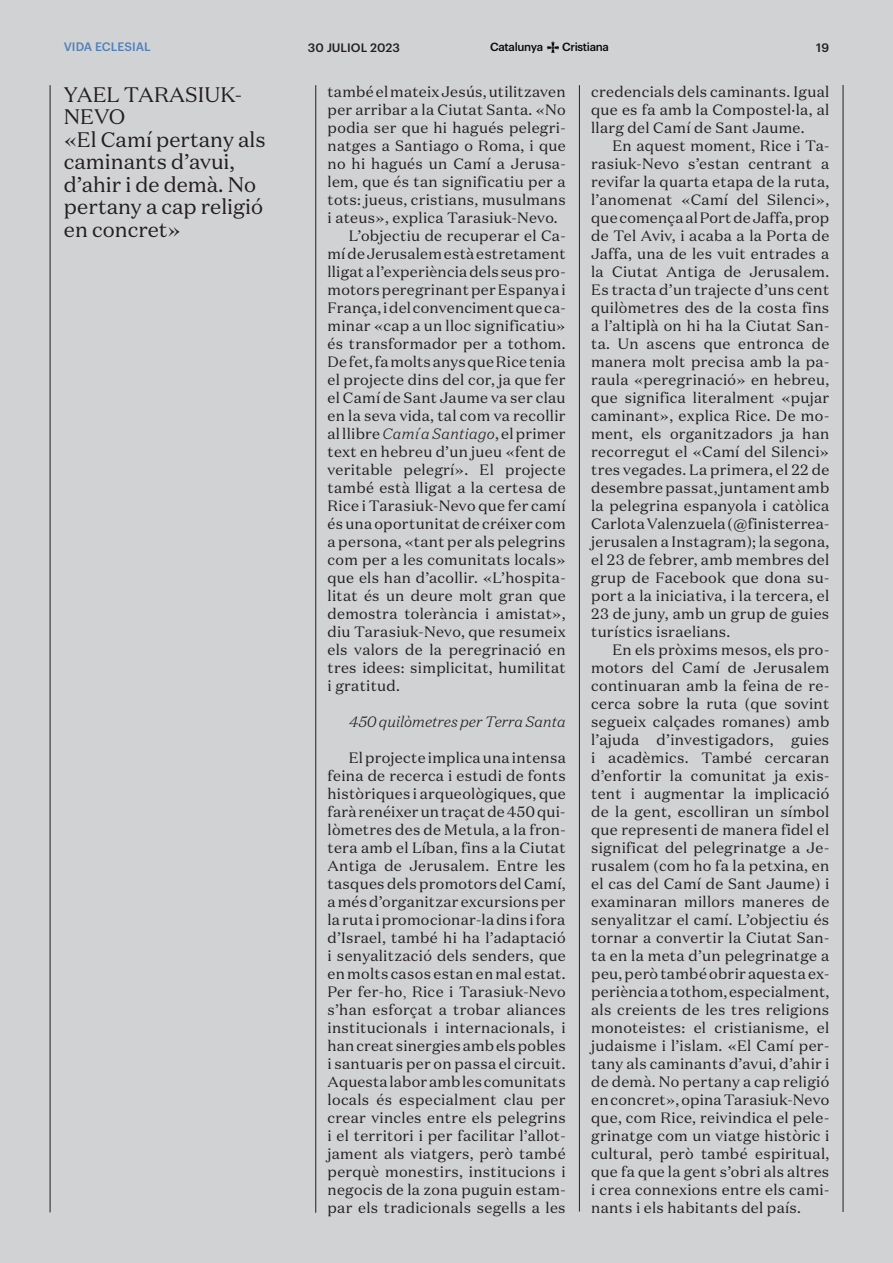
<style>
.page{position:relative;width:893px;height:1263px;background:#d1d2d4}
.page>*{position:absolute;margin:0;border:0;box-sizing:border-box;transform-origin:0 0}
.t1{font:21px/22.5px "Domaine Text";color:#231f20}
.t2{font:15px/18px "Domaine Text";letter-spacing:.02em;color:#231f20;text-align:justify}
.t3{font:italic 300 15px "Domaine Text";color:#231f20}
.t4{font:500 12px "Graphik";color:#231f20}
.t5{font:500 12px "Graphik";color:#5181b8}
.t6{font:500 11.55px "Graphik";letter-spacing:-.03em;color:#07090c}
.s1{font-weight:300;font-style:italic}
.s2{font-family:"Times New Roman"}
</style>
<div class="page">
<hr style="left:843px;top:85px;width:1px;height:1127px;background:#231f20">
<svg style="left:547px;top:42px;width:12px;height:11px"></svg>
<hr style="left:50px;top:85px;width:1px;height:1127px;background:#231f20">
<hr style="left:315px;top:85px;width:1px;height:1128px;background:#231f20">
<hr style="left:579px;top:85px;width:1px;height:1126px;background:#231f20">
<p class="t5" style="left:64px;top:38px;width:89px">VIDA ECLESIAL</p>
<p class="t4" style="left:308px;top:38px;width:93px">30 JULIOL 2023</p>
<p class="t6" style="left:490px;top:38px;width:54px">Catalunya</p>
<p class="t6" style="left:562px;top:38px;width:48px">Cristiana</p>
<p class="t4" style="left:816px;top:38px;width:15px">19</p>
<h1 class="t1" style="left:64px;top:83px;width:203px">YAEL TARASIUK-<br>NEVO<br>«El Camí pertany als caminants d’avui, d’ahir i de demà. No pertany a cap religió en concret»</h1>
<p class="t2" style="left:327px;top:82px;width:240px">també el mateix Jesús, utilitzaven</p>
<p class="t2" style="left:591px;top:82px;width:240px">credencials dels caminants. Igual que es fa amb la Compostel·la, al llarg del Camí de Sant Jaume.</p>
<p class="t2" style="left:591px;top:136px;width:240px;text-indent:21px">En aquest moment, Rice i Ta&shy;rasiuk-Nevo s’estan centrant a revifar la quarta etapa de la ruta, l’anomenat «Camí del Silenci», que comença al Port de Jaffa, prop de Tel Aviv, i acaba a la Porta de Jaffa, una de les vuit entrades a la Ciutat Antiga de Jerusalem.<br>Es tracta d’un trajecte d’uns cent quilòmetres des de la costa fins a l’altiplà on hi ha la Ciutat San&shy;ta. Un ascens que entronca de manera molt precisa amb la pa&shy;raula «peregrinació» en hebreu, que significa literalment «pujar caminant», explica Rice. De mo&shy;ment, els organitzadors ja han recorregut el «Camí del Silenci» tres vegades. La primera, el 22 de desembre passat, juntament amb la pelegrina espanyola i catòlica Carlota Valenzuela (@finisterrea&shy;jerusalen a Instagram); la segona, el 23 de febrer, amb membres del grup de Facebook que dona su&shy;port a la iniciativa, i la tercera, el 23 de juny, amb un grup de guies turístics israelians.</p>
<p class="t2" style="left:591px;top:640px;width:240px;text-indent:21px">En els pròxims mesos, els pro&shy;motors del Camí de Jerusalem continuaran amb la feina de re&shy;cerca sobre la ruta (que sovint segueix calçades romanes) amb l’ajuda d’investigadors, guies i acadèmics. També cercaran d’enfortir la comunitat ja exis&shy;tent i augmentar la implicació de la gent, escolliran un símbol que representi de manera fidel el significat del pelegrinatge a Je&shy;rusalem (com ho fa la petxina, en el cas del Camí de Sant Jaume) i examinaran millors maneres de senyalitzar el camí. L’objectiu és tornar a convertir la Ciutat San&shy;ta en la meta d’un pelegrinatge a peu, però també obrir aquesta ex&shy;periència a tothom, especialment, als creients de les tres religions monoteistes: el cristianisme, el judaisme i l’islam. «El Camí per&shy;tany als caminants d’avui, d’ahir i de demà. No pertany a cap religió en concret», opina Tarasiuk-Nevo que, com Rice, reivindica el pele&shy;grinatge com un viatge històric i cultural, però també espiritual, que fa que la gent s’obri als altres i crea connexions entre els cami&shy;nants i els habitants del país.</p>
<p class="t2" style="left:327px;top:100px;width:240px">per arribar a la Ciutat Santa. «No</p>
<p class="t2" style="left:327px;top:118px;width:240px">podia ser que hi hagués pelegri-</p>
<p class="t2" style="left:327px;top:136px;width:240px">natges a Santiago o Roma, i que</p>
<p class="t2" style="left:327px;top:154px;width:240px">no hi hagués un Camí a Jerusa-</p>
<p class="t2" style="left:327px;top:172px;width:240px">lem, que és tan significatiu per a</p>
<p class="t2" style="left:327px;top:190px;width:240px">tots: jueus, cristians, musulmans</p>
<p class="t2" style="left:327px;top:208px;width:232px">i ateus», explica Tarasiuk-Nevo.</p>
<p class="t2" style="left:349px;top:226px;width:218px">L’objectiu de recuperar el Ca-</p>
<p class="t2" style="left:327px;top:244px;width:240px">mí de Jerusalem està estretament</p>
<p class="t2" style="left:327px;top:262px;width:240px">lligat a l’experiència dels seus pro-</p>
<p class="t2" style="left:327px;top:280px;width:240px">motors peregrinant per Espanya i</p>
<p class="t2" style="left:327px;top:298px;width:240px">França, i del convenciment que ca-</p>
<p class="t2" style="left:327px;top:316px;width:240px">minar «cap a un lloc significatiu»</p>
<p class="t2" style="left:327px;top:334px;width:240px">és transformador per a tothom.</p>
<p class="t2" style="left:327px;top:352px;width:240px">De fet, fa molts anys que Rice tenia</p>
<p class="t2" style="left:327px;top:370px;width:240px">el projecte dins del cor, ja que fer</p>
<p class="t2" style="left:327px;top:388px;width:240px">el Camí de Sant Jaume va ser clau</p>
<p class="t2" style="left:327px;top:406px;width:240px">en la seva vida, tal com va recollir</p>
<p class="t2" style="left:327px;top:424px;width:240px">al llibre <span class="s1">Camí a Santiago</span>, el primer</p>
<p class="t2" style="left:327px;top:442px;width:240px">text en hebreu d’un jueu «fent de</p>
<p class="t2" style="left:327px;top:460px;width:240px">veritable pelegrí». El projecte</p>
<p class="t2" style="left:327px;top:478px;width:240px">també està lligat a la certesa de</p>
<p class="t2" style="left:327px;top:496px;width:240px">Rice i Tarasiuk-Nevo que fer camí</p>
<p class="t2" style="left:327px;top:514px;width:240px">és una oportunitat de créixer com</p>
<p class="t2" style="left:327px;top:532px;width:240px">a persona, «tant per als pelegrins</p>
<p class="t2" style="left:327px;top:550px;width:240px">com per a les comunitats locals»</p>
<p class="t2" style="left:327px;top:568px;width:240px">que els han d’acollir. «L’hospita-</p>
<p class="t2" style="left:327px;top:586px;width:240px">litat és un deure molt gran que</p>
<p class="t2" style="left:327px;top:604px;width:240px">demostra tolerància i amistat»,</p>
<p class="t2" style="left:327px;top:622px;width:240px">diu Tarasiuk-Nevo, que resumeix</p>
<p class="t2" style="left:327px;top:640px;width:240px">els valors de la peregrinació en</p>
<p class="t2" style="left:327px;top:658px;width:240px">tres idees: simplicitat, humilitat</p>
<p class="t2" style="left:327px;top:676px;width:74px">i gratitud.</p>
<p class="t3" style="left:349px;top:712px;width:218px">450 quilòmetres per Terra Santa</p>
<p class="t2" style="left:327px;top:748px;width:240px;text-indent:21px">El projecte implica una intensa feina de recerca i estudi de fonts històriques i arqueològiques, que farà renéixer un traçat de 450 qui&shy;lòmetres des de Metula, a la fron&shy;tera amb el Líban, fins a la Ciutat Antiga de Jerusalem. Entre les tasques dels promotors del Camí, a més d’organitzar excursions per la ruta i promocionar-la dins i fora d’Israel, també hi ha l’adaptació i senyalització dels senders, que en molts casos estan en mal estat.<br>Per fer-ho<span class="s2">,</span> Rice i Tarasiuk-Nevo s’han esforçat a trobar aliances institucionals i internacionals, i han creat sinergies amb els pobles i santuaris per on passa el circuit.<br>Aquesta labor amb les comunitats locals és especialment clau per crear vincles entre els pelegrins i el territori i per facilitar l’allot&shy;jament als viatgers, però també perquè monestirs, institucions i negocis de la zona puguin estam&shy;par els tradicionals segells a les</p>
</div>
